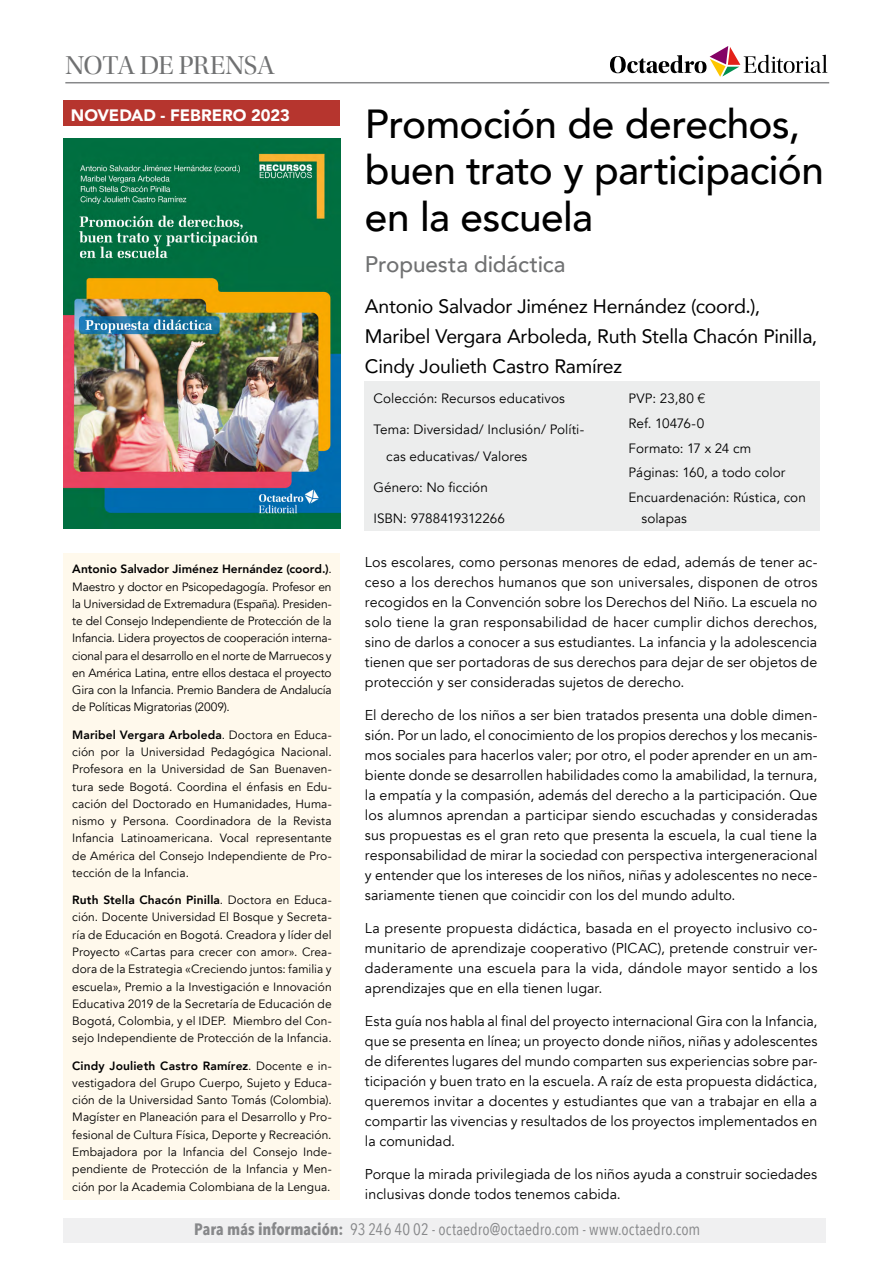
<style>
.page{position:relative;width:893px;height:1263px;background:#fff}
.page>*{position:absolute;margin:0;border:0;box-sizing:border-box;transform-origin:0 0}
.t1{font:500 40.5px/46.5px "Avenir";letter-spacing:-.015em;color:#000}
.t2{font:27px "Utopia Std Disp";letter-spacing:-.02em;color:#707172}
.t3{font:500 22.5px "Avenir";letter-spacing:-.005em;color:#707172}
.t4{font:19.5px/30px "Avenir";letter-spacing:-.015em;color:#000}
.t5{font:16.5px "Avenir Next Condensed";letter-spacing:.005em;color:#87888a}
.t6{font:900 16.5px "Avenir";letter-spacing:-.005em;color:#fff}
.t7{font:14.25px/20.1px "Avenir";letter-spacing:.005em;color:#000;text-align:justify}
.t8{font:13.5px/24.8px "Avenir";letter-spacing:.005em;color:#000}
.t9{font:12px/17.2px "Avenir";letter-spacing:.005em;color:#000;text-align:justify}
.s1{font-weight:800}
.s2{font-family:"Helvetica Neue LT Std";font-weight:300}
.s3{font-weight:700}
</style>
<div class="page">
<div style="left:64px;top:1218px;width:762px;height:25px;background:#f0f0f1"></div>
<div style="left:365px;top:381px;width:455px;height:150px;background:#eceded"></div>
<img style="left:64px;top:138px;width:276px;height:390px">
<div style="left:64px;top:553px;width:276px;height:646px;background:#fff9ec"></div>
<svg style="left:610px;top:46px;width:217px;height:31px"></svg>
<hr style="left:65px;top:82px;width:764px;height:1px;background:#87888a">
<div style="left:64px;top:101px;width:276px;height:25px;background:#b6352e"></div>
<h2 class="t2" style="left:65px;top:51px;width:211px">NOTA DE PRENSA</h2>
<p class="t6" style="left:71px;top:101px;width:220px">NOVEDAD - FEBRERO 2023</p>
<p class="t9" style="left:72px;top:561px;width:261px"><span class="s1">Antonio Salvador Jiménez Hernández (coord.)</span>.<br>Maestro y doctor en Psicopedagogía. Profesor en la Universidad de Extremadura (España). Presiden&shy;te del Consejo Independiente de Protección de la Infancia. Lidera proyectos de cooperación interna&shy;cional para el desarrollo en el norte de Marruecos y en América Latina, entre ellos destaca el proyecto Gira con la Infancia. Premio Bandera de Andalucía de Políticas Migratorias (2009).</p>
<p class="t9" style="left:72px;top:726px;width:261px"><span class="s1">Maribel Vergara Arboleda</span>. Doctora en Educa&shy;ción por la Universidad Pedagógica Nacional.<br>Profesora en la Universidad de San Buenaven&shy;tura sede Bogotá. Coordina el énfasis en Edu&shy;cación del Doctorado en Humanidades, Huma&shy;nismo y Persona. Coordinadora de la Revista Infancia Latinoamericana. Vocal representante de América del Consejo Independiente de Pro&shy;tección de la Infancia.</p>
<p class="t9" style="left:72px;top:892px;width:261px"><span class="s1">Ruth Stella Chacón Pinilla</span>. Doctora en Educa&shy;ción. Docente Universidad El Bosque y Secreta&shy;ría de Educación en Bogotá. Creadora y líder del Proyecto «Cartas para crecer con amor». Crea&shy;dora de la Estrategia «Creciendo juntos: familia y escuela», Premio a la Investigación e Innovación Educativa 2019 de la Secretaría de Educación de Bogotá, Colombia, y el IDEP. Miembro del Con&shy;sejo Independiente de Protección de la Infancia.</p>
<p class="t9" style="left:72px;top:1057px;width:261px"><span class="s1">Cindy Joulieth Castro Ramírez</span>. Docente e in&shy;vestigadora del Grupo Cuerpo, Sujeto y Educa&shy;ción de la Universidad Santo Tomás (Colombia).<br>Magíster en Planeación para el Desarrollo y Pro&shy;fesional de Cultura Física, Deporte y Recreación.<br>Embajadora por la Infancia del Consejo Inde&shy;pendiente de Protección de la Infancia y Men&shy;ción por la Academia Colombiana de la Lengua.</p>
<h1 class="t1" style="left:365px;top:98px;width:460px">Promoción de derechos, buen trato y participación en la escuela</h1>
<h3 class="t3" style="left:365px;top:245px;width:202px">Propuesta didáctica</h3>
<h3 class="t4" style="left:365px;top:291px;width:454px">Antonio Salvador Jiménez Hernández (coord.),<br>Maribel Vergara Arboleda, Ruth Stella Chacón Pinilla,<br>Cindy Joulieth Castro Ramírez</h3>
<p class="t8" style="left:373px;top:386px;width:193px">Colección: Recursos educativos</p>
<p class="t8" style="left:386px;top:416px;width:199px;line-height:26.7px;text-indent:-13px">Tema: Diversidad/ Inclusión/ Políti&shy;cas educativas/ Valores</p>
<p class="t8" style="left:373px;top:475px;width:116px">Género: No ficción</p>
<p class="t8" style="left:373px;top:506px;width:133px">ISBN: 9788419312266</p>
<p class="t8" style="left:629px;top:386px;width:179px">PVP: 23,80 <span class="s2">€<br></span>Ref. 10476-0<br>Formato: 17 x 24 cm<br>Páginas: 160, a todo color<br>Encuardenación: Rústica, con</p>
<p class="t8" style="left:641px;top:506px;width:47px">solapas</p>
<p class="t7" style="left:365px;top:552px;width:454px">Los escolares, como personas menores de edad, además de tener ac&shy;ceso a los derechos humanos que son universales, disponen de otros recogidos en la Convención sobre los Derechos del Niño. La escuela no solo tiene la gran responsabilidad de hacer cumplir dichos derechos, sino de darlos a conocer a sus estudiantes. La infancia y la adolescencia tienen que ser portadoras de sus derechos para dejar de ser objetos de protección y ser consideradas sujetos de derecho.</p>
<p class="t7" style="left:365px;top:705px;width:454px">El derecho de los niños a ser bien tratados presenta una doble dimen&shy;sión. Por un lado, el conocimiento de los propios derechos y los mecanis&shy;mos sociales para hacerlos valer; por otro, el poder aprender en un am&shy;biente donde se desarrollen habilidades como la amabilidad, la ternura, la empatía y la compasión, además del derecho a la participación. Que los alumnos aprendan a participar siendo escuchadas y consideradas sus propuestas es el gran reto que presenta la escuela, la cual tiene la responsabilidad de mirar la sociedad con perspectiva intergeneracional y entender que los intereses de los niños, niñas y adolescentes no nece&shy;sariamente tienen que coincidir con los del mundo adulto.</p>
<p class="t7" style="left:365px;top:918px;width:454px">La presente propuesta didáctica, basada en el proyecto inclusivo co&shy;munitario de aprendizaje cooperativo (PICAC), pretende construir ver&shy;daderamente una escuela para la vida, dándole mayor sentido a los aprendizajes que en ella tienen lugar.</p>
<p class="t7" style="left:365px;top:1011px;width:454px">Esta guía nos habla al final del proyecto internacional Gira con la Infancia, que se presenta en línea; un proyecto donde niños, niñas y adolescentes de diferentes lugares del mundo comparten sus experiencias sobre par&shy;ticipación y buen trato en la escuela. A raíz de esta propuesta didáctica, queremos invitar a docentes y estudiantes que van a trabajar en ella a compartir las vivencias y resultados de los proyectos implementados en la comunidad.</p>
<p class="t7" style="left:365px;top:1164px;width:454px">Porque la mirada privilegiada de los niños ayuda a construir sociedades inclusivas donde todos tenemos cabida.</p>
<p class="t5" style="left:194px;top:1214px;width:508px"><span class="s3">Para más información:</span> 93 246 40 02 - octaedro@octaedro.com - www.octaedro.com</p>
</div>
